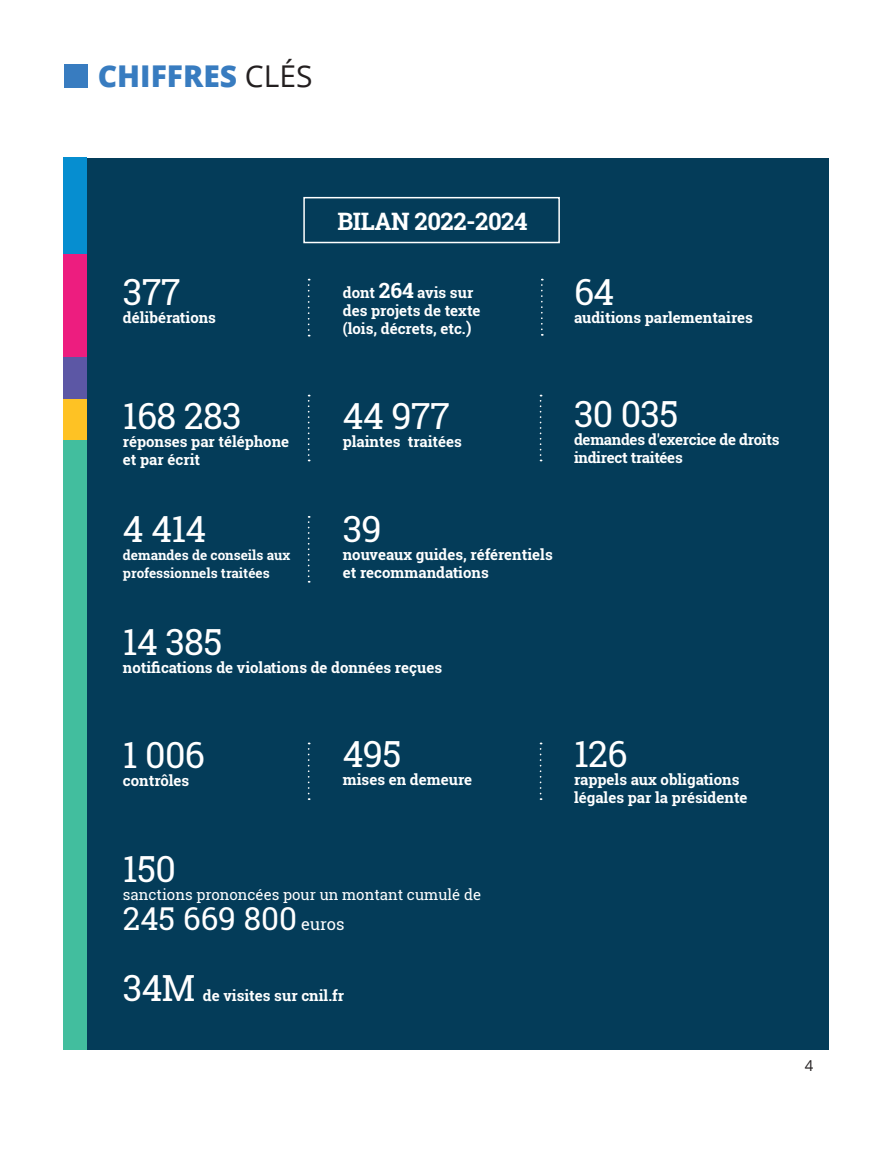
<style>
.page{position:relative;width:893px;height:1149px;background:#fff}
.page>*{position:absolute;margin:0;border:0;box-sizing:border-box;transform-origin:0 0}
.t1{font:36px "Roboto Slab";letter-spacing:-.02em;color:#fff}
.t2{font:31.5px "Roboto Slab";color:#fff}
.t3{font:800 30px "Open Sans";color:#387cc0}
.t4{font:700 24px "Roboto Slab";letter-spacing:-.02em;color:#fff}
.t5{font:700 15px/18px "Roboto Slab";color:#fff}
.t6{font:700 15px/18px "Roboto Slab";letter-spacing:-.02em;color:#fff}
.t7{font:15px "Roboto Slab";color:#fff}
.t8{font:15px "Open Sans";color:#231f20}
.t9{font:700 13.5px/18px "Roboto Slab";color:#fff}
.s1{font-weight:400;color:#231f20}
.s2{font-size:21px}
.s3{font-size:16.5px}
</style>
<div class="page">
<div style="left:64px;top:158px;width:765px;height:891px;background:#043c59"></div>
<svg style="left:308px;top:278px;width:2px;height:58px"></svg>
<div style="left:64px;top:64px;width:23px;height:23px;background:#387cc0"></div>
<div style="left:303px;top:197px;width:257px;height:46px;border:2px solid #fff"></div>
<svg style="left:308px;top:394px;width:2px;height:67px"></svg>
<div style="left:64px;top:157px;width:23px;height:97px;background:#068ed0"></div>
<div style="left:64px;top:254px;width:23px;height:103px;background:#ed1d7f"></div>
<div style="left:64px;top:357px;width:23px;height:41px;background:#5c57a5"></div>
<div style="left:64px;top:398px;width:23px;height:42px;background:#fec224"></div>
<div style="left:64px;top:440px;width:23px;height:609px;background:#42be9e"></div>
<svg style="left:540px;top:394px;width:2px;height:67px"></svg>
<svg style="left:308px;top:516px;width:2px;height:66px"></svg>
<svg style="left:308px;top:742px;width:2px;height:57px"></svg>
<svg style="left:540px;top:742px;width:2px;height:57px"></svg>
<svg style="left:541px;top:278px;width:2px;height:57px"></svg>
<h3 class="t3" style="left:98px;top:64px;width:216px">CHIFFRES <span class="s1">CLÉS</span></h3>
<h1 class="t1" style="left:123px;top:267px;width:59px">377</h1>
<p class="t5" style="left:123px;top:310px;width:95px">délibérations</p>
<h3 class="t4" style="left:338px;top:210px;width:192px">BILAN 2022-2024</h3>
<p class="t5" style="left:343px;top:284px;width:139px">dont <span class="s2">264</span> avis sur des projets de texte (lois, décrets, etc.<span class="s3">)</span></p>
<h1 class="t1" style="left:574px;top:267px;width:42px">64</h1>
<p class="t5" style="left:574px;top:310px;width:180px">auditions parlementaires</p>
<h1 class="t1" style="left:123px;top:391px;width:120px">168 283</h1>
<p class="t5" style="left:123px;top:434px;width:168px">réponses par téléphone et par écrit</p>
<h1 class="t1" style="left:123px;top:503px;width:85px">4 414</h1>
<p class="t9" style="left:123px;top:546px;width:169px">demandes de conseils aux professionnels traitées</p>
<h1 class="t1" style="left:343px;top:391px;width:109px">44 977</h1>
<p class="t5" style="left:343px;top:434px;width:121px">plaintes traitées</p>
<h1 class="t1" style="left:343px;top:503px;width:40px">39</h1>
<p class="t5" style="left:343px;top:546px;width:211px">nouveaux guides, référentiels et recommandations</p>
<h1 class="t1" style="left:123px;top:617px;width:101px">14 385</h1>
<p class="t5" style="left:123px;top:658px;width:321px">notifications de violations de données reçues</p>
<h1 class="t1" style="left:574px;top:389px;width:106px">30 035</h1>
<p class="t6" style="left:574px;top:432px;width:207px">demandes d'exercice de droits indirect traitées</p>
<h1 class="t1" style="left:123px;top:730px;width:84px">1 006</h1>
<p class="t5" style="left:123px;top:772px;width:68px">contrôles</p>
<h1 class="t1" style="left:343px;top:729px;width:60px">495</h1>
<p class="t5" style="left:343px;top:771px;width:131px">mises en demeure</p>
<h1 class="t1" style="left:123px;top:843px;width:54px">150</h1>
<p class="t7" style="left:123px;top:887px;width:360px">sanctions prononcées pour un montant cumulé de</p>
<h2 class="t2" style="left:123px;top:897px;width:223px">245 669 800 <span class="s3">euros</span></h2>
<h1 class="t1" style="left:123px;top:962px;width:74px">34M</h1>
<p class="t5" style="left:203px;top:986px;width:143px">de visites sur cnil.fr</p>
<h1 class="t1" style="left:574px;top:729px;width:55px">126</h1>
<p class="t5" style="left:574px;top:771px;width:175px">rappels aux obligations légales par la présidente</p>
<p class="t8" style="left:805px;top:1058px;width:10px">4</p>
</div>
